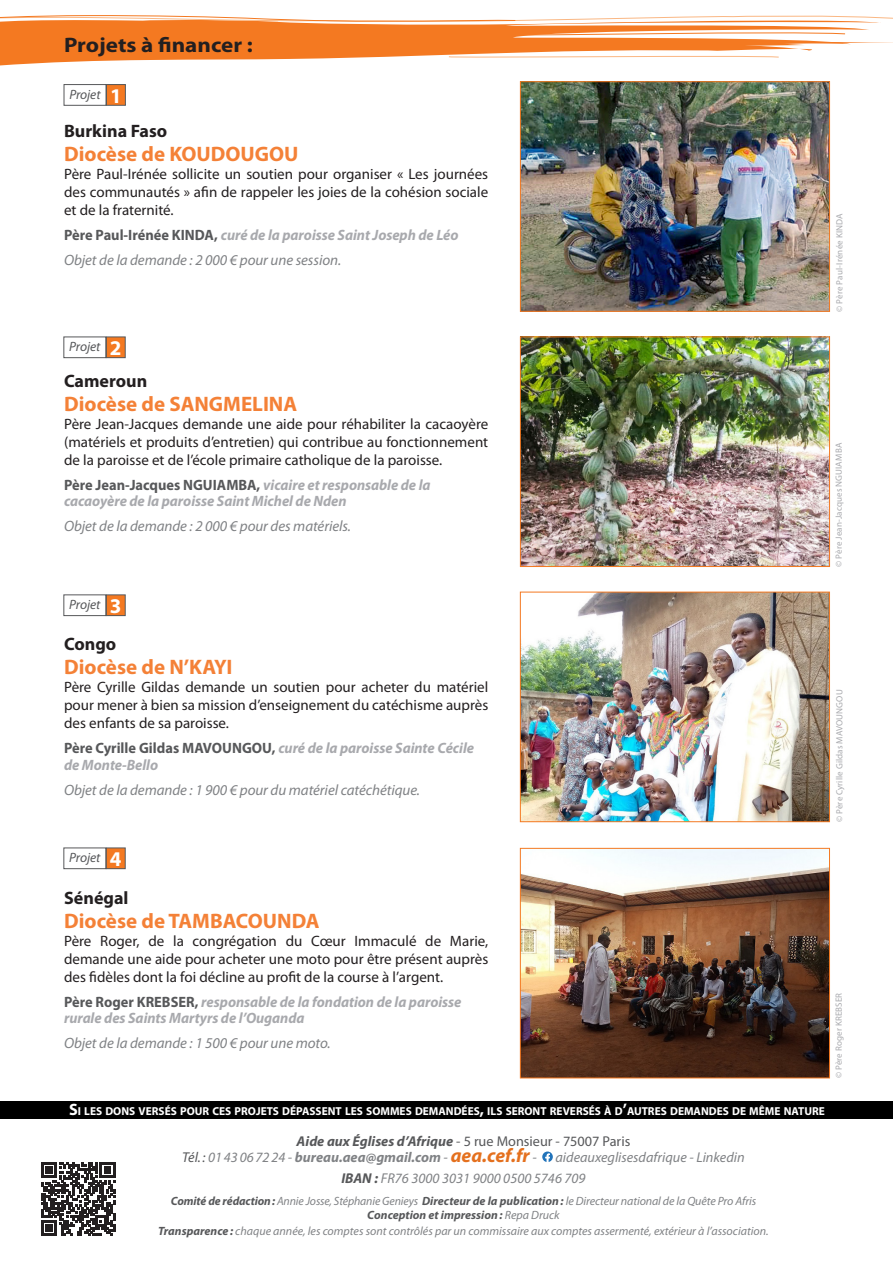
<style>
.page{position:relative;width:893px;height:1263px;background:#fff}
.page>*{position:absolute;margin:0;border:0;box-sizing:border-box;transform-origin:0 0}
.Texte_courant{font:700 21px "Myriad Pro";color:#f48137}
.t1{font:700 21px "Myriad Pro";color:#231f20;scale:1.1 1}
.Texte_courant-2{font:700 21px "Myriad Pro";color:#fff}
.Texte_courant-3{font:700 18px "Myriad Pro";color:#231f20}
.COPY{font:15px/18px "Myriad Pro";color:#231f20;text-align:justify}
.Texte_courant-4{font:italic 700 15px/16.5px "Myriad Pro";letter-spacing:-.005em;color:#a8a9ad}
.Texte_courant-5{font:italic 15px "Myriad Pro";letter-spacing:-.005em;color:#808285}
.t2{font:italic 14.25px "Myriad Pro";color:#808285}
.t3{font:14.25px "Myriad Pro";color:#57585a}
.Texte_courant-6{font:italic 13.5px "Myriad Pro";letter-spacing:-.005em;color:#57585a}
.t4{font:italic 12px/13.5px "Myriad Pro";color:#808285;text-align:center}
.t5{font:700 11.55px "Myriad Pro";color:#fff}
.t6{font:9px "Myriad Pro";letter-spacing:.015em;color:#a8a9ad}
.s1{font-style:normal;color:#57585a}
.s2{font-size:16.5px}
.s3{font-weight:700;font-style:italic}
.s4{color:#57585a}
.s5{font-weight:700}
.s6{font-weight:700;font-size:19.5px;color:#e4701e}
.s7{font-weight:700;color:#57585a}
</style>
<div class="page">
<div style="left:106px;top:85px;width:19px;height:20px;background:#f47921"></div>
<div style="left:106px;top:84px;width:20px;height:22px;border:1px solid #57585a"></div>
<img style="left:522px;top:83px;width:306px;height:226px">
<div style="left:520px;top:81px;width:310px;height:230px;border:1px solid #f47921"></div>
<img style="left:522px;top:339px;width:306px;height:226px">
<div style="left:520px;top:337px;width:310px;height:230px;border:1px solid #f47921"></div>
<img style="left:522px;top:850px;width:306px;height:226px">
<div style="left:520px;top:848px;width:310px;height:230px;border:1px solid #f47921"></div>
<svg style="left:0;top:22px;width:881px;height:44px"></svg>
<svg style="left:0;top:15px;width:893px;height:7px"></svg>
<svg style="left:0;top:31px;width:893px;height:27px"></svg>
<div style="left:106px;top:595px;width:19px;height:21px;background:#f47921"></div>
<div style="left:106px;top:595px;width:19px;height:21px;border:1px solid #57585a"></div>
<img style="left:522px;top:594px;width:306px;height:226px">
<div style="left:520px;top:592px;width:310px;height:230px;border:1px solid #f47921"></div>
<div style="left:0;top:1101px;width:893px;height:17px;background:#000"></div>
<div style="left:106px;top:337px;width:19px;height:21px;background:#f47921"></div>
<div style="left:106px;top:337px;width:19px;height:21px;border:1px solid #57585a"></div>
<svg style="left:542px;top:1151px;width:11px;height:11px"></svg>
<svg style="left:41px;top:1162px;width:74px;height:74px"></svg>
<div style="left:64px;top:84px;width:42px;height:22px;border:1px solid #57585a"></div>
<div style="left:64px;top:337px;width:42px;height:21px;border:1px solid #57585a"></div>
<div style="left:64px;top:595px;width:42px;height:21px;border:1px solid #57585a"></div>
<div style="left:64px;top:848px;width:42px;height:21px;border:1px solid #57585a"></div>
<div style="left:106px;top:848px;width:19px;height:21px;background:#f47921"></div>
<div style="left:106px;top:848px;width:19px;height:21px;border:1px solid #57585a"></div>
<p class="t1" style="left:64px;top:32px;width:173px">Projets à financer :</p>
<p class="Texte_courant-6" style="left:69px;top:86px;width:33px">Projet</p>
<p class="Texte_courant-2" style="left:110px;top:82px;width:13px">1</p>
<p class="Texte_courant-3" style="left:64px;top:119px;width:105px">Burkina Faso</p>
<p class="Texte_courant" style="left:64px;top:140px;width:236px">Diocèse de KOUDOUGOU</p>
<p class="COPY" style="left:64px;top:165px;width:426px">Père Paul-Irénée sollicite un soutien pour organiser « Les journées des communautés » afin de rappeler les joies de la cohésion sociale et de la fraternité.</p>
<p class="Texte_courant-4" style="left:64px;top:226px;width:396px"><span class="s1">Père Paul-Irénée KINDA,</span> curé de la paroisse Saint Joseph de Léo</p>
<p class="Texte_courant-5" style="left:64px;top:251px;width:279px">Objet de la demande : 2 000 € pour une session.</p>
<p class="Texte_courant-6" style="left:69px;top:338px;width:33px">Projet</p>
<p class="Texte_courant-2" style="left:110px;top:334px;width:13px">2</p>
<p class="Texte_courant-3" style="left:64px;top:369px;width:85px">Cameroun</p>
<p class="Texte_courant" style="left:64px;top:390px;width:235px">Diocèse de SANGMELINA</p>
<p class="COPY" style="left:64px;top:414px;width:426px">Père Jean-Jacques demande une aide pour réhabiliter la cacaoyère (matériels et produits d’entretien) qui contribue au fonctionnement de la paroisse et de l’école primaire catholique de la paroisse.</p>
<p class="Texte_courant-4" style="left:64px;top:476px;width:368px"><span class="s1">Père Jean-Jacques NGUIAMBA,</span> vicaire et responsable de la cacaoyère de la paroisse Saint Michel de Nden</p>
<p class="Texte_courant-5" style="left:64px;top:517px;width:288px">Objet de la demande : 2 000 € pour des matériels.</p>
<p class="t6" style="left:834px;top:311px;width:100px;rotate:-90deg">© Père Paul-Irénée KINDA</p>
<p class="t6" style="left:833px;top:567px;width:125px;rotate:-90deg">© Père Jean-Jacques NGUIAMBA</p>
<p class="Texte_courant-6" style="left:69px;top:596px;width:33px">Projet</p>
<p class="Texte_courant-2" style="left:110px;top:592px;width:13px">3</p>
<p class="Texte_courant-3" style="left:64px;top:632px;width:54px">Congo</p>
<p class="Texte_courant" style="left:64px;top:654px;width:170px">Diocèse de N’KAYI</p>
<p class="COPY" style="left:64px;top:678px;width:426px">Père Cyrille Gildas demande un soutien pour acheter du matériel pour mener à bien sa mission d’enseignement du catéchisme auprès des enfants de sa paroisse.</p>
<p class="Texte_courant-4" style="left:64px;top:739px;width:412px"><span class="s1">Père Cyrille Gildas MAVOUNGOU,</span> curé de la paroisse Sainte Cécile de Monte-Bello</p>
<p class="Texte_courant-5" style="left:64px;top:780px;width:357px">Objet de la demande : 1 900 € pour du matériel catéchétique.</p>
<p class="t6" style="left:834px;top:822px;width:134px;rotate:-90deg">© Père Cyrille Gildas MAVOUNGOU</p>
<p class="Texte_courant-6" style="left:69px;top:849px;width:33px">Projet</p>
<p class="Texte_courant-2" style="left:110px;top:845px;width:13px">4</p>
<p class="Texte_courant-3" style="left:64px;top:886px;width:66px">Sénégal</p>
<p class="Texte_courant" style="left:64px;top:907px;width:257px">Diocèse de TAMBACOUNDA</p>
<p class="COPY" style="left:64px;top:931px;width:426px">Père Roger, de la congrégation du Cœur Immaculé de Marie, demande une aide pour acheter une moto pour être présent auprès des fidèles dont la foi décline au profit de la course à l’argent.</p>
<p class="Texte_courant-4" style="left:64px;top:993px;width:399px"><span class="s1">Père Roger KREBSER,</span> responsable de la fondation de la paroisse rurale des Saints Martyrs de l’Ouganda</p>
<p class="Texte_courant-5" style="left:64px;top:1034px;width:268px">Objet de la demande : 1 500 € pour une moto.</p>
<p class="t5" style="left:69px;top:1103px;width:757px"><span class="s2">S</span>I LES DONS VERSÉS POUR CES PROJETS DÉPASSENT LES SOMMES DEMANDÉES<span class="s2">,</span> ILS SERONT REVERSÉS À D<span class="s2">’</span>AUTRES DEMANDES DE MÊME NATURE</p>
<p class="t3" style="left:297px;top:1132px;width:335px"><span class="s3">Aide aux Églises d’Afrique</span> - 5 rue Monsieur - 75007 Paris</p>
<p class="t2" style="left:182px;top:1148px;width:564px"><span class="s4">Tél. :</span> 01 43 06 72 24 - <span class="s5">bureau.aea@gmail.com</span> - <span class="s6">aea.cef.fr</span> - aideauxeglisesdafrique - Linkedin</p>
<p class="t2" style="left:341px;top:1169px;width:246px"><span class="s7">IBAN :</span> FR76 3000 3031 9000 0500 5746 709</p>
<p class="t4" style="left:171px;top:1194px;width:587px"><span class="s7">Comité de rédaction:</span> Annie Josse, Stéphanie Genieys <span class="s7">Directeur de la publication:</span> le Directeur national de la Quête Pro Afris<br><span class="s7">Conception et impression:</span> Repa Druck</p>
<p class="t4" style="left:158px;top:1224px;width:612px"><span class="s7">Transparence:</span> chaque année, les comptes sont contrôlés par un commissaire aux comptes assermenté, extérieur à l’association.</p>
<p class="t6" style="left:833px;top:1078px;width:87px;rotate:-90deg">© Père Roger KREBSER</p>
</div>
